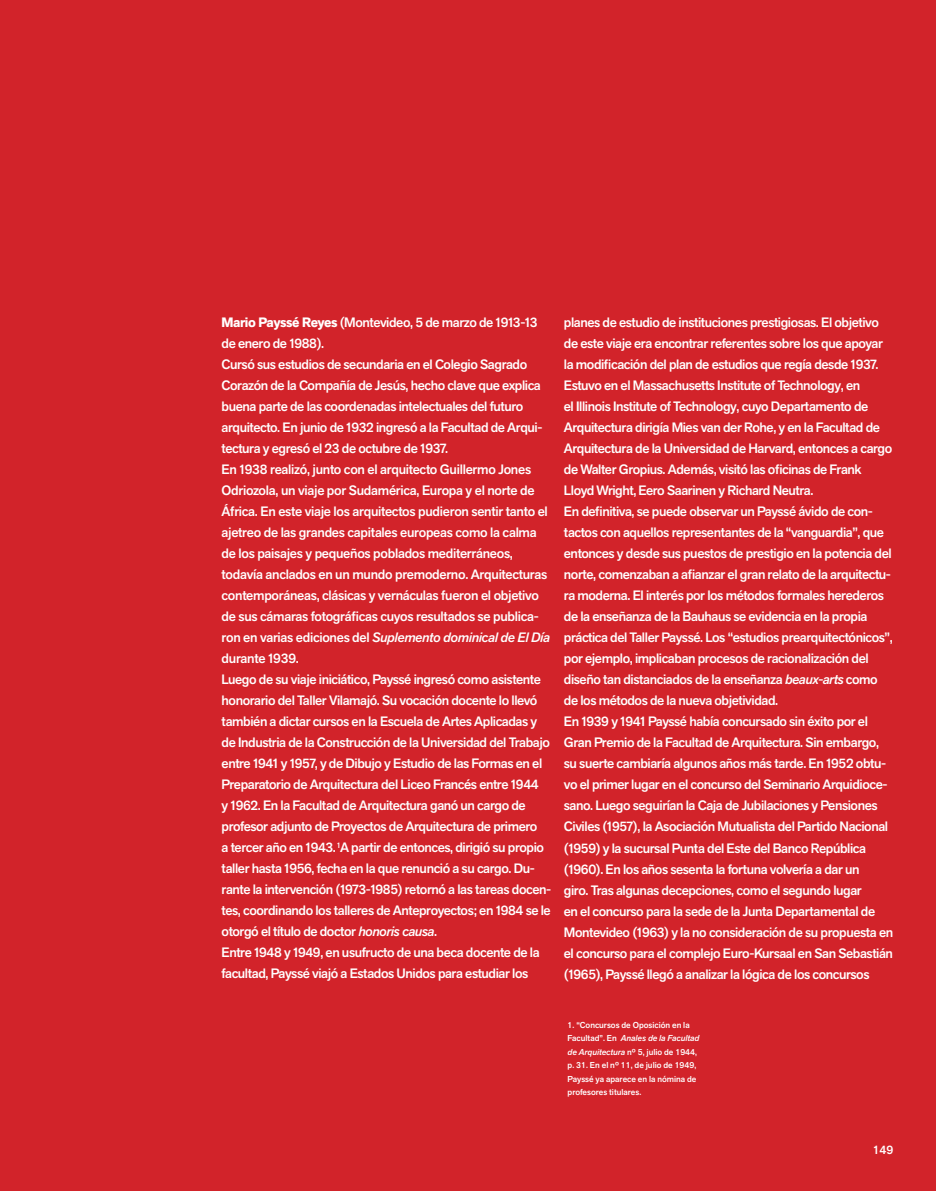
<style>
.page{position:relative;width:936px;height:1191px;background:#fff}
.page>*{position:absolute;margin:0;border:0;box-sizing:border-box;transform-origin:0 0}
.t1{font:500 13.5px/21px "Akzid Grtsk Next";letter-spacing:-.03em;color:#fff}
.t2{font:13.5px "Akzid Grtsk Next Med It";letter-spacing:-.02em;color:#fff}
.t3{font:500 12px "Akzid Grtsk Next";color:#fff}
.t4{font:500 8.55px/13.5px "Akzid Grtsk Next";color:#fff;text-align:justify}
.t5{font:8.55px "Akzid Grtsk Next Med It";color:#fff}
.s1{font-weight:700}
.s2{font-family:"Akzid Grtsk Next";font-weight:500}
.s3{font-family:"Akzid Grtsk Next Med It";font-weight:400}
</style>
<div class="page">
<div style="left:0;top:0;width:935px;height:1191px;background:#d2232a"></div>
<p class="t1" style="left:221px;top:312px;width:328px"><span class="s1">Mario Payssé Reyes</span> (Montevideo, 5 de marzo de 1913-13 de enero de 1988).<br>Cursó sus estudios de secundaria en el Colegio Sagrado Corazón de la Compañía de Jesús, hecho clave que explica buena parte de las coordenadas intelectuales del futuro arquitecto. En junio de 1932 ingresó a la Facultad de Arqui&shy;tectura y egresó el 23 de octubre de 1937.<br>En 1938 realizó, junto con el arquitecto Guillermo Jones Odriozola, un viaje por Sudamérica, Europa y el norte de África. En este viaje los arquitectos pudieron sentir tanto el ajetreo de las grandes capitales europeas como la calma de los paisajes y pequeños poblados mediterráneos, todavía anclados en un mundo premoderno. Arquitecturas contemporáneas, clásicas y vernáculas fueron el objetivo de sus cámaras fotográficas cuyos resultados se publica-</p>
<p class="t2" style="left:221px;top:629px;width:330px"><span class="s2">ron en varias ediciones del</span> Suplemento dominical de El Día</p>
<p class="t1" style="left:221px;top:648px;width:331px">durante 1939.<br>Luego de su viaje iniciático, Payssé ingresó como asistente honorario del Taller Vilamajó. Su vocación docente lo llevó también a dictar cursos en la Escuela de Artes Aplicadas y de Industria de la Construcción de la Universidad del Trabajo entre 1941 y 1957, y de Dibujo y Estudio de las Formas en el Preparatorio de Arquitectura del Liceo Francés entre 1944<br>y 1962. En la Facultad de Arquitectura ganó un cargo de profesor adjunto de Proyectos de Arquitectura de primero<br>a tercer año en 1943. <sup>1</sup>A partir de entonces, dirigió su propio taller hasta 1956, fecha en la que renunció a su cargo. Du&shy;rante la intervención (1973-1985) retornó a las tareas docen&shy;tes, coordinando los talleres de Anteproyectos; en 1984 se le otorgó el título de doctor <span class="s3">honoris causa</span>.<br>Entre 1948 y 1949, en usufructo de una beca docente de la facultad, Payssé viajó a Estados Unidos para estudiar los</p>
<p class="t1" style="left:564px;top:312px;width:331px">planes de estudio de instituciones prestigiosas. El objetivo de este viaje era encontrar referentes sobre los que apoyar la modificación del plan de estudios que regía desde 1937.<br>Estuvo en el Massachusetts Institute of Technology, en<br>el Illinois Institute of Technology, cuyo Departamento de Arquitectura dirigía Mies van der Rohe, y en la Facultad de Arquitectura de la Universidad de Harvard, entonces a cargo de Walter Gropius. Además, visitó las oficinas de Frank Lloyd Wright, Eero Saarinen y Richard Neutra.<br>En definitiva, se puede observar un Payssé ávido de con&shy;tactos con aquellos representantes de la “vanguardia”, que entonces y desde sus puestos de prestigio en la potencia del norte, comenzaban a afianzar el gran relato de la arquitectu&shy;ra moderna. El interés por los métodos formales herederos de la enseñanza de la Bauhaus se evidencia en la propia práctica del Taller Payssé. Los “estudios prearquitectónicos”, por ejemplo, implicaban procesos de racionalización del diseño tan distanciados de la enseñanza <span class="s3">beaux-arts</span> como de los métodos de la nueva objetividad.<br>En 1939 y 1941 Payssé había concursado sin éxito por el Gran Premio de la Facultad de Arquitectura. Sin embargo, su suerte cambiaría algunos años más tarde. En 1952 obtu&shy;vo el primer lugar en el concurso del Seminario Arquidioce&shy;sano. Luego seguirían la Caja de Jubilaciones y Pensiones Civiles (1957), la Asociación Mutualista del Partido Nacional (1959) y la sucursal Punta del Este del Banco República (1960). En los años sesenta la fortuna volvería a dar un<br>giro. Tras algunas decepciones, como el segundo lugar<br>en el concurso para la sede de la Junta Departamental de Montevideo (1963) y la no consideración de su propuesta en el concurso para el complejo Euro-Kursaal en San Sebastián (1965), Payssé llegó a analizar la lógica de los concursos</p>
<p class="t4" style="left:567px;top:1018px;width:124px">1. “Concursos de Oposición en la</p>
<p class="t5" style="left:567px;top:1032px;width:133px"><span class="s2">Facultad”. En</span> Anales de la Facultad</p>
<p class="t4" style="left:567px;top:1045px;width:131px"><span class="s3">de Arquitectura</span> nº 5, julio de 1944, p. 31. En el nº 11, de julio de 1949, Payssé ya aparece en la nómina de profesores titulares.</p>
<p class="t3" style="left:872px;top:1142px;width:22px">149</p>
</div>
